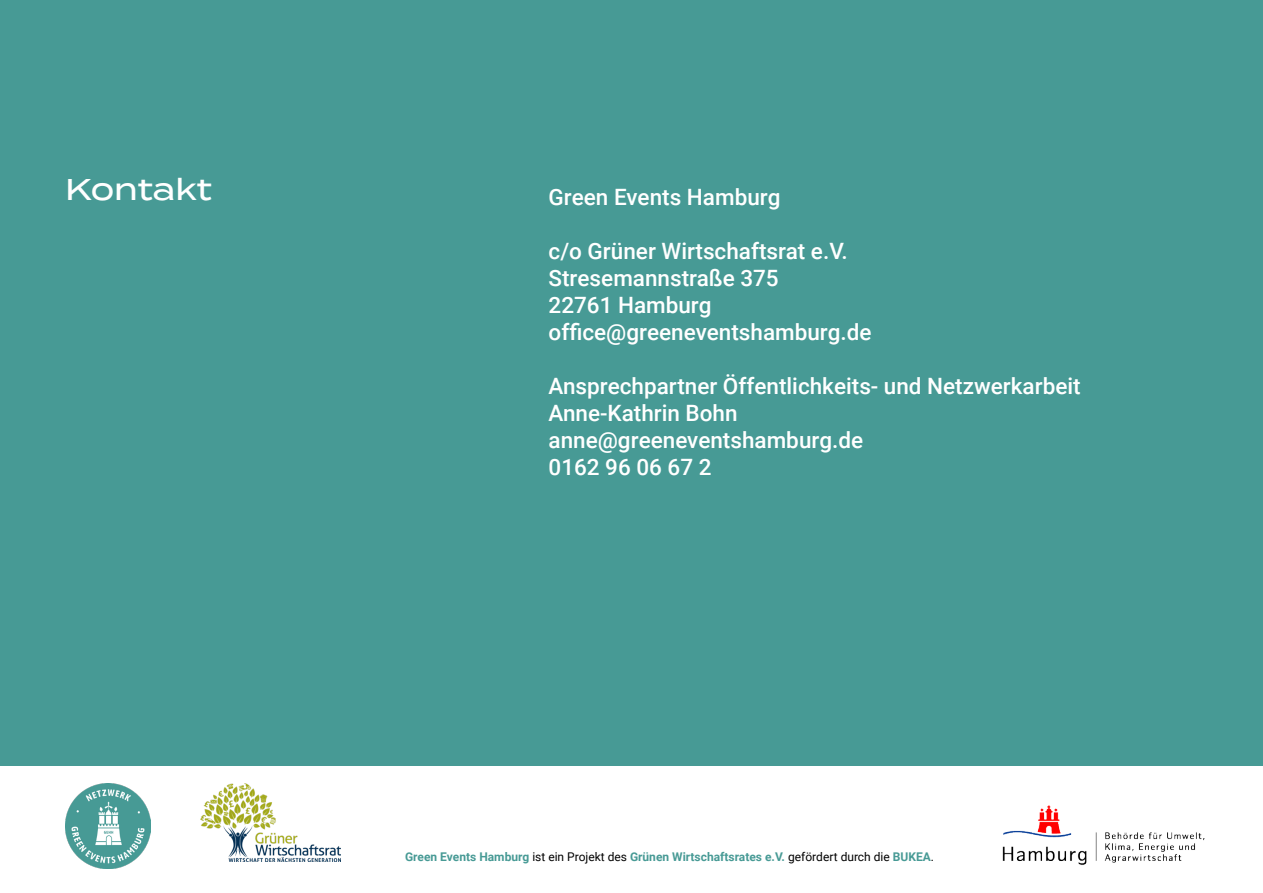
<style>
.page{position:relative;width:1263px;height:893px;background:#fff}
.page>*{position:absolute;margin:0;border:0;box-sizing:border-box;transform-origin:0 0}
.t1{font:500 30px "Termina";color:#fff}
.t2{font:500 22.5px/27px "Roboto";color:#fff}
.t3{font:700 12px "Roboto";color:#479a95}
.s1{font-weight:400;color:#000}
</style>
<div class="page">
<div style="left:0;top:0;width:1263px;height:765px;background:#479a95"></div>
<img style="left:201px;top:783px;width:139px;height:78px">
<img style="left:65px;top:784px;width:85px;height:85px">
<img style="left:1002px;top:805px;width:203px;height:60px">
<h1 class="t1" style="left:65px;top:167px;width:148px">Kontakt</h1>
<p class="t2" style="left:549px;top:182px;width:233px">Green Events Hamburg</p>
<p class="t2" style="left:549px;top:236px;width:325px">c/o Grüner Wirtschaftsrat e.V.<br>Stresemannstraße 375<br>22761 Hamburg office@greeneventshamburg.de</p>
<p class="t2" style="left:549px;top:371px;width:534px">Ansprechpartner Öffentlichkeits- und Netzwerkarbeit<br>Anne-Kathrin Bohn<br>anne@greeneventshamburg.de<br>0162 96 06 67 2</p>
<p class="t3" style="left:405px;top:849px;width:530px">Green Events Hamburg <span class="s1">ist ein Projekt des</span> Grünen Wirtschaftsrates e.V. <span class="s1">gefördert durch die</span> BUKEA<span class="s1">.</span></p>
</div>
